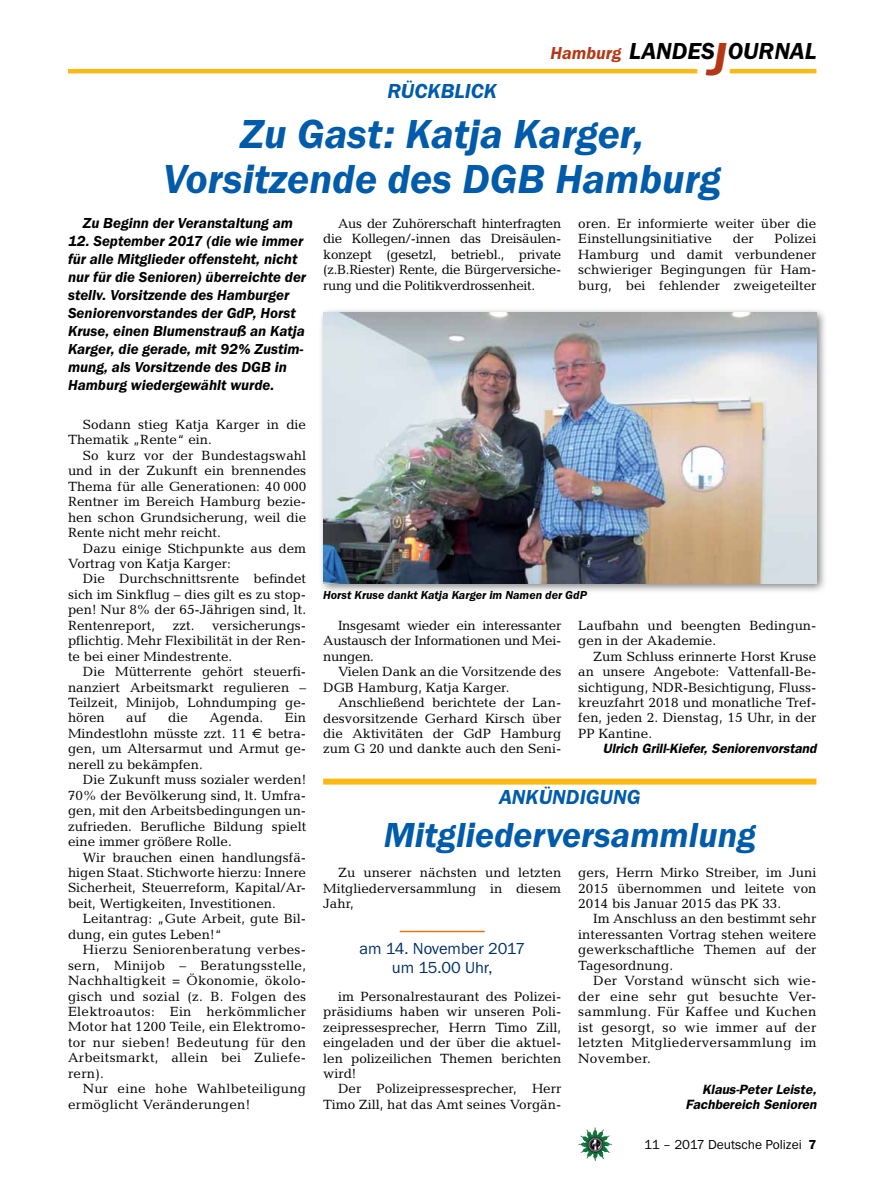
<style>
.page{position:relative;width:893px;height:1191px;background:#fff}
.page>*{position:absolute;margin:0;border:0;box-sizing:border-box;transform-origin:0 0}
.t1{font:italic 600 42px/45px "Franklin Gothic Itc T";color:#005baa;text-align:center}
.t2{font:italic 600 36px "Franklin Gothic Itc T";color:#005baa}
.t3{font:italic 600 24px "Franklin Gothic Itc T";color:#000}
.t4{font:italic 600 21px "Franklin Gothic Itc T";color:#005baa}
.t5{font:italic 600 18px "Franklin Gothic Itc T";color:#b33916}
.t6{font:16.5px/19.5px "Franklin Gothic Itc T";color:#002f67;text-align:center}
.t7{font:italic 600 15px/18px "Franklin Gothic Itc T";color:#000}
.t8{font:13.5px/15.5px "Candida";color:#000;text-align:justify}
.t9{font:italic 600 13.5px/15.5px "Franklin Gothic";color:#000;text-align:right}
.t10{font:13.5px/15.5px "Candida";letter-spacing:.02em;color:#000}
.t11{font:13.5px "Franklin Gothic Itc T";color:#000}
.t12{font:italic 600 12px "Franklin Gothic Itc T";color:#000}
.s1{font-size:48px;color:#b33916}
.s2{font-family:"Euro Sans"}
.s3{font-weight:600}
</style>
<div class="page">
<img style="left:578px;top:1127px;width:17px;height:25px">
<hr style="left:730px;top:69px;width:86px;height:4px;background:#fdb913">
<hr style="left:68px;top:69px;width:629px;height:4px;background:#fdb913">
<div style="left:318px;top:307px;width:510px;height:288px;background:#000;opacity:.5"></div>
<img style="left:323px;top:312px;width:493px;height:271px">
<div style="left:323px;top:778px;width:493px;height:6px;background:#fdb913"></div>
<hr style="left:400px;top:930px;width:85px;height:2px;background:#de761c">
<h3 class="t5" style="left:550px;top:42px;width:72px">Hamburg</h3>
<h3 class="t3" style="left:629px;top:37px;width:189px">LANDES<span class="s1">J</span>OURNAL</h3>
<h3 class="t4" style="left:387px;top:79px;width:109px">Rückblick</h3>
<h1 class="t1" style="left:164px;top:111px;width:559px">Zu Gast: Katja Karger,<br>Vorsitzende des DGB Hamburg</h1>
<p class="t7" style="left:83px;top:214px;width:212px">Zu Beginn der Veranstaltung am</p>
<p class="t7" style="left:68px;top:232px;width:240px">12. September 2017 (die wie immer für alle Mitglieder offensteht, nicht nur für die Senioren) überreichte der stellv. Vorsitzende des Hamburger Seniorenvorstandes der GdP, Horst Kruse, einen Blumenstrauß an Katja Karger, die gerade, mit 92% Zustim&shy;mung, als Vorsitzende des DGB in Hamburg wiedergewählt wurde.</p>
<p class="t8" style="left:68px;top:416px;width:240px;text-indent:15px">Sodann stieg Katja Karger in die<br>Thematik „Rente“ ein.</p>
<p class="t8" style="left:68px;top:447px;width:240px;text-indent:15px">So kurz vor der Bundestagswahl und in der Zukunft ein brennendes Thema für alle Generationen: 40 000<br>Rentner im Bereich Hamburg bezie&shy;hen schon Grundsicherung, weil die Rente nicht mehr reicht.</p>
<p class="t8" style="left:68px;top:540px;width:240px;text-indent:15px">Dazu einige Stichpunkte aus dem<br>Vortrag von Katja Karger:</p>
<p class="t8" style="left:68px;top:571px;width:240px;text-indent:15px">Die Durchschnittsrente befindet sich im Sinkflug – dies gilt es zu stop&shy;pen! Nur 8% der 65-Jährigen sind, lt.<br>Rentenreport,</p>
<p class="t8" style="left:578px;top:216px;width:240px">oren. Er informierte weiter über die<br>Einstellungsinitiative</p>
<p class="t8" style="left:323px;top:216px;width:240px;text-indent:15px">Aus der Zuhörerschaft hinterfragten die Kollegen/-innen das Dreisäulen&shy;konzept (gesetzl, betriebl., private (z.B.Riester) Rente, die Bürgerversiche&shy;rung und die Politikverdrossenheit.</p>
<p class="t8" style="left:578px;top:231px;width:240px;text-indent:196px">Polizei Hamburg und damit verbundener schwieriger Begingungen für Ham&shy;burg, bei fehlender zweigeteilter</p>
<p class="t8" style="left:733px;top:231px;width:23px">der</p>
<p class="t12" style="left:323px;top:588px;width:265px">Horst Kruse dankt Katja Karger im Namen der GdP</p>
<p class="t8" style="left:68px;top:617px;width:240px;text-indent:144px">versicherungs&shy;pflichtig. Mehr Flexibilität in der Ren&shy;te bei einer Mindestrente.</p>
<p class="t8" style="left:68px;top:664px;width:240px;text-indent:15px">Die Mütterrente gehört steuerfi&shy;nanziert Arbeitsmarkt regulieren – Teilzeit, Minijob, Lohndumping ge&shy;hören</p>
<p class="t8" style="left:578px;top:617px;width:240px">Laufbahn und beengten Bedingun&shy;gen in der Akademie.</p>
<p class="t8" style="left:578px;top:648px;width:240px;text-indent:15px">Zum Schluss erinnerte Horst Kruse an unsere Angebote: Vattenfall-Be&shy;sichtigung, NDR-Besichtigung, Fluss&shy;kreuzfahrt 2018 und monatliche Tref&shy;fen, jeden 2. Dienstag, 15 Uhr, in der PP Kantine.</p>
<p class="t9" style="left:603px;top:741px;width:215px">Ulrich Grill-Kiefer, Seniorenvorstand</p>
<p class="t8" style="left:323px;top:617px;width:240px;text-indent:15px">Insgesamt wieder ein interessanter Austausch der Informationen und Mei&shy;nungen.</p>
<p class="t8" style="left:323px;top:664px;width:240px;text-indent:15px">Vielen Dank an die Vorsitzende des<br>DGB Hamburg, Katja Karger.</p>
<p class="t8" style="left:323px;top:695px;width:240px;text-indent:15px">Anschließend berichtete der Lan&shy;desvorsitzende Gerhard Kirsch über die Aktivitäten der GdP Hamburg zum G 20 und dankte auch den Seni-</p>
<p class="t8" style="left:173px;top:617px;width:23px">zzt.</p>
<p class="t8" style="left:126px;top:710px;width:22px">auf</p>
<p class="t8" style="left:168px;top:710px;width:21px">die</p>
<p class="t8" style="left:209px;top:710px;width:56px">Agenda.</p>
<p class="t8" style="left:68px;top:710px;width:240px;text-indent:217px">Ein Mindestlohn müsste zzt. 11 <span class="s2">€</span> betra&shy;gen, um Altersarmut und Armut ge&shy;nerell zu bekämpfen.</p>
<p class="t8" style="left:68px;top:772px;width:240px;text-indent:15px">Die Zukunft muss sozialer werden!<br>70% der Bevölkerung sind, lt. Umfra&shy;gen, mit den Arbeitsbedingungen un&shy;zufrieden. Berufliche Bildung spielt eine immer größere Rolle.</p>
<p class="t8" style="left:68px;top:849px;width:240px;text-indent:15px">Wir brauchen einen handlungsfä&shy;higen Staat. Stichworte hierzu: Innere Sicherheit, Steuerreform, Kapital/Ar&shy;beit, Wertigkeiten, Investitionen.</p>
<p class="t8" style="left:68px;top:911px;width:240px;text-indent:15px">Leitantrag: „Gute Arbeit, gute Bil&shy;dung, ein gutes Leben!“</p>
<p class="t8" style="left:68px;top:942px;width:240px;text-indent:15px">Hierzu Seniorenberatung verbes&shy;sern, Minijob – Beratungsstelle, Nachhaltigkeit = Ökonomie, ökolo&shy;gisch und sozial (z. B. Folgen des Elektroautos: Ein herkömmlicher Motor hat 1200 Teile, ein Elektromo&shy;tor nur sieben! Bedeutung für den Arbeitsmarkt, allein bei Zuliefe&shy;rern).</p>
<p class="t10" style="left:68px;top:1081px;width:240px;text-indent:15px">Nur eine hohe Wahlbeteiligung ermöglicht Veränderungen!</p>
<h3 class="t4" style="left:499px;top:785px;width:101px">Ankündigung</h3>
<h2 class="t2" style="left:384px;top:814px;width:373px">Mitgliederversammlung</h2>
<p class="t8" style="left:323px;top:865px;width:240px;text-indent:15px">Zu unserer nächsten und letzten Mitgliederversammlung in diesem Jahr,</p>
<p class="t6" style="left:359px;top:938px;width:167px">am 14. November 2017 um 15.00 Uhr,</p>
<p class="t8" style="left:323px;top:988px;width:240px;text-indent:15px">im Personalrestaurant des Polizei&shy;präsidiums haben wir unseren Poli&shy;zeipressesprecher, Herrn Timo Zill, eingeladen und der über die aktuel&shy;len polizeilichen Themen berichten wird!</p>
<p class="t8" style="left:323px;top:1081px;width:240px;text-align:right">Der Polizeipressesprecher, Herr<br>Timo Zill, hat das Amt seines Vorgän-</p>
<p class="t8" style="left:578px;top:864px;width:240px">gers, Herrn Mirko Streiber, im Juni 2015 übernommen und leitete von 2014 bis Januar 2015 das PK 33.</p>
<p class="t8" style="left:578px;top:911px;width:240px;text-indent:15px">Im Anschluss an den bestimmt sehr interessanten Vortrag stehen weitere gewerkschaftliche Themen auf der Tagesordnung.</p>
<p class="t8" style="left:578px;top:973px;width:240px;text-indent:15px">Der Vorstand wünscht sich wie&shy;der eine sehr gut besuchte Ver&shy;sammlung. Für Kaffee und Kuchen ist gesorgt, so wie immer auf der letzten Mitgliederversammlung im November.</p>
<p class="t9" style="left:685px;top:1081px;width:132px">Klaus-Peter Leiste,<br>Fachbereich Senioren</p>
<p class="t11" style="left:644px;top:1136px;width:174px">11 – 2017 Deutsche Polizei <span class="s3">7</span></p>
</div>
